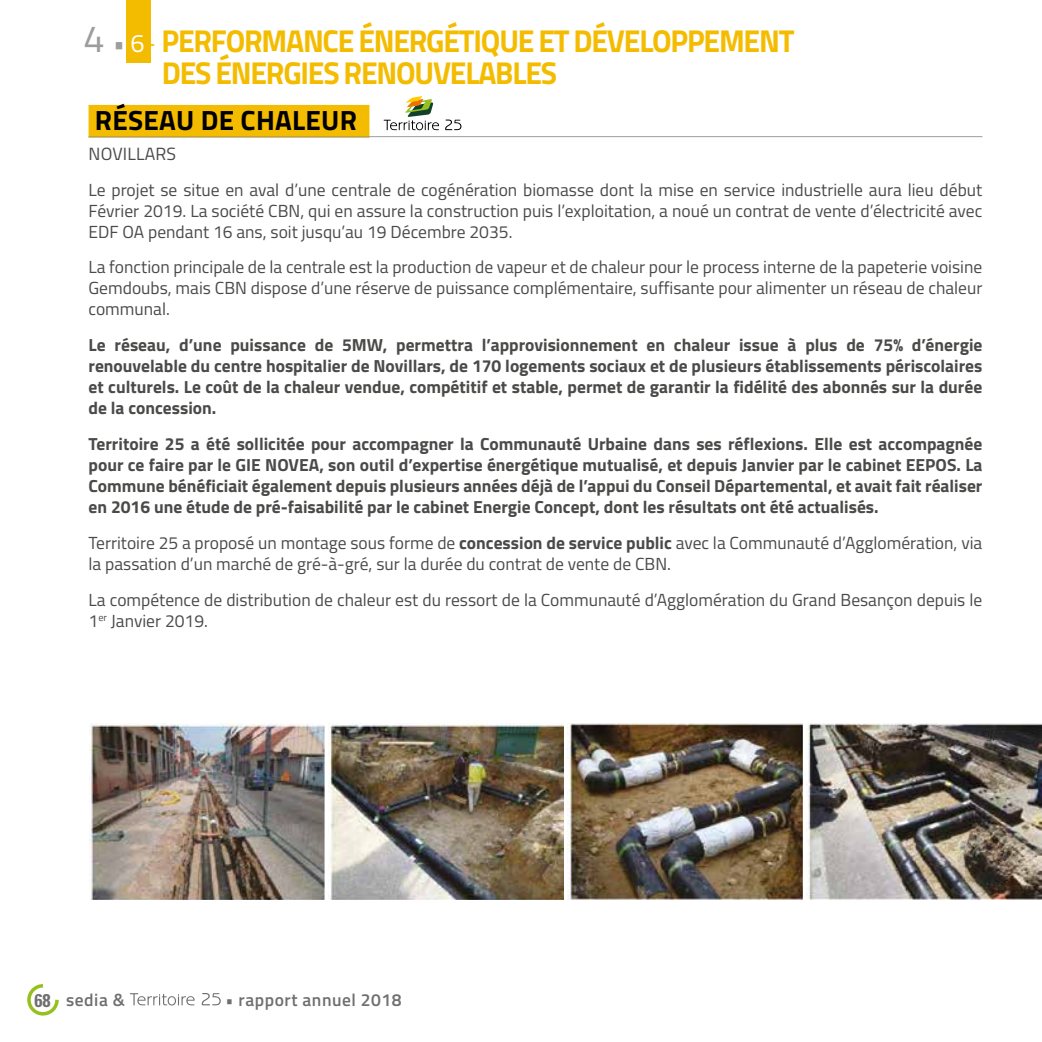
<style>
.page{position:relative;width:1042px;height:1042px;background:#fff}
.page>*{position:absolute;margin:0;border:0;box-sizing:border-box;transform-origin:0 0}
.t1{font:700 31.68px/31.7px "Titillium";letter-spacing:-.04em;color:#f4bc00;scale:.95 1}
.t2{font:700 27.82px "Titillium";letter-spacing:.01em;color:#000}
.t3{font:17.68px "Titillium";letter-spacing:.01em;color:#4a4a49}
.t4{font:17.5px/21px "Titillium";color:#4a4a49;text-align:justify}
.t5{font:700 17.5px/21px "Titillium";color:#4a4a49;text-align:justify}
.t6{font:600 17.5px "Titillium";letter-spacing:.03em;color:#706f6f}
.s1{font-weight:400;font-size:37.98px;color:#9d9d9c}
.s2{font-weight:400;font-size:25.38px;color:#9d9d9c}
.s3{font-weight:400;font-size:25.38px;color:#fff}
.s4{font-weight:400;font-size:25.38px}
.s5{font-weight:700}
.s6{font-family:"Univers";font-weight:700;font-stretch:condensed;font-size:18.38px}
</style>
<div class="page">
<div style="left:89px;top:105px;width:280px;height:33px;background:#f4bc00"></div>
<hr style="left:89px;top:136px;width:893px;height:1px;background:#9d9d9c">
<img style="left:807px;top:723px;width:234px;height:176px">
<img style="left:329px;top:723px;width:234px;height:176px">
<img style="left:90px;top:723px;width:234px;height:176px">
<img style="left:568px;top:723px;width:234px;height:176px">
<svg style="left:384px;top:96px;width:55px;height:34px"></svg>
<svg style="left:445px;top:120px;width:16px;height:10px"></svg>
<div style="left:127px;top:0;width:24px;height:63px;background:#f4bc00"></div>
<svg style="left:27px;top:984px;width:32px;height:32px"></svg>
<svg style="left:130px;top:993px;width:65px;height:12px"></svg>
<svg style="left:202px;top:993px;width:19px;height:12px"></svg>
<h1 class="t1" style="left:162px;top:24px;width:667px;text-indent:-78px"><span class="s1">4</span> <span class="s2">•</span> <span class="s3">6</span><span class="s4">-</span> PERFORMANCE ÉNERGÉTIQUE ET DÉVELOPPEMENT<br>DES ÉNERGIES RENOUVELABLES</h1>
<h2 class="t2" style="left:95px;top:99px;width:264px">RÉSEAU DE CHALEUR</h2>
<p class="t3" style="left:89px;top:141px;width:89px">NOVILLARS</p>
<p class="t4" style="left:89px;top:178px;width:895px">Le projet se situe en aval d’une centrale de cogénération biomasse dont la mise en service industrielle aura lieu début Février 2019. La société CBN, qui en assure la construction puis l’exploitation, a noué un contrat de vente d’électricité avec EDF OA pendant 16 ans, soit jusqu’au 19 Décembre 2035.</p>
<p class="t4" style="left:89px;top:256px;width:895px">La fonction principale de la centrale est la production de vapeur et de chaleur pour le process interne de la papeterie voisine Gemdoubs, mais CBN dispose d’une réserve de puissance complémentaire, suffisante pour alimenter un réseau de chaleur communal.</p>
<p class="t5" style="left:89px;top:334px;width:895px">Le réseau, d’une puissance de 5MW, permettra l’approvisionnement en chaleur issue à plus de 75% d’énergie renouvelable du centre hospitalier de Novillars, de 170 logements sociaux et de plusieurs établissements périscolaires et culturels. Le coût de la chaleur vendue, compétitif et stable, permet de garantir la fidélité des abonnés sur la durée de la concession.</p>
<p class="t5" style="left:89px;top:433px;width:895px">Territoire 25 a été sollicitée pour accompagner la Communauté Urbaine dans ses réflexions. Elle est accompagnée pour ce faire par le GIE NOVEA, son outil d’expertise énergétique mutualisé, et depuis Janvier par le cabinet EEPOS. La Commune bénéficiait également depuis plusieurs années déjà de l’appui du Conseil Départemental, et avait fait réaliser en 2016 une étude de pré-faisabilité par le cabinet Energie Concept, dont les résultats ont été actualisés.</p>
<p class="t4" style="left:89px;top:532px;width:895px">Territoire 25 a proposé un montage sous forme de <span class="s5">concession de service public</span> avec la Communauté d’Agglomération, via la passation d’un marché de gré-à-gré, sur la durée du contrat de vente de CBN.</p>
<p class="t4" style="left:89px;top:588px;width:895px">La compétence de distribution de chaleur est du ressort de la Communauté d’Agglomération du Grand Besançon depuis le<br>1<sup>er</sup> Janvier 2019.</p>
<p class="t6" style="left:34px;top:986px;width:92px"><span class="s6">68</span> sedia &amp;</p>
<p class="t6" style="left:226px;top:986px;width:177px">• rapport annuel 2018</p>
</div>
